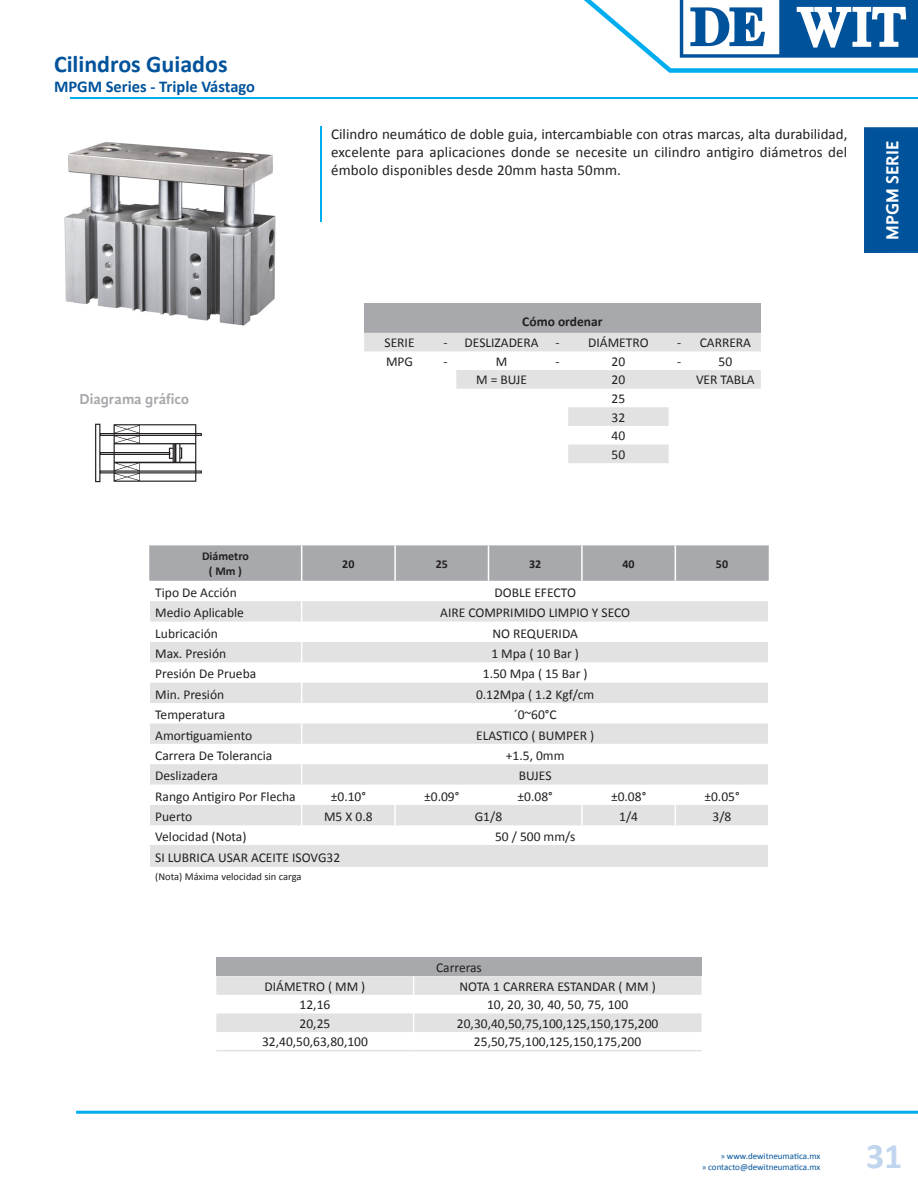
<style>
.page{position:relative;width:918px;height:1188px;background:#fff}
.page>*{position:absolute;margin:0;border:0;box-sizing:border-box;transform-origin:0 0}
.t1{font:700 36px "Calibri";color:#c1d6ee}
.t2{font:700 24px "Calibri";color:#00539b}
.t3{font:700 18px "Gandhi Sans";color:#fff}
.t4{font:700 16.5px "Calibri";color:#00539b}
.t5{font:15px/18px "Calibri";letter-spacing:.01em;color:#231f20;text-align:justify}
.t6{font:700 14.85px "Gandhi Sans";color:#a7a9ac}
.t7{font:13.5px "Calibri";color:#231f20}
.t8{font:700 13.5px "Calibri";color:#231f20}
.t9{font:700 12px "Calibri";color:#231f20}
.t10{font:10.5px "Calibri";color:#231f20}
.t11{font:9px "Calibri";color:#00539b}
.s1{font-family:"Myriad Pro"}
</style>
<div class="page">
<hr style="left:71px;top:97px;width:847px;height:1px;background:#00aeef">
<svg style="left:584px;top:0;width:334px;height:73px"></svg>
<svg style="left:76px;top:1111px;width:842px;height:3px;background:#18b5f0"></svg>
<div style="left:150px;top:846px;width:618px;height:19px;background:#e2e2e2"></div>
<svg style="left:149px;top:545px;width:620px;height:280px"></svg>
<hr style="left:150px;top:845px;width:152px;height:1px;background:#e2e2e2">
<hr style="left:302px;top:845px;width:93px;height:1px;background:#e2e2e2">
<hr style="left:395px;top:845px;width:94px;height:1px;background:#e2e2e2">
<hr style="left:489px;top:845px;width:93px;height:1px;background:#e2e2e2">
<hr style="left:582px;top:845px;width:93px;height:1px;background:#e2e2e2">
<hr style="left:675px;top:845px;width:93px;height:1px;background:#e2e2e2">
<hr style="left:150px;top:865px;width:152px;height:2px;background:#e2e2e2">
<hr style="left:302px;top:865px;width:93px;height:2px;background:#e2e2e2">
<hr style="left:395px;top:865px;width:94px;height:2px;background:#e2e2e2">
<hr style="left:489px;top:865px;width:93px;height:2px;background:#e2e2e2">
<hr style="left:582px;top:865px;width:93px;height:2px;background:#e2e2e2">
<hr style="left:675px;top:865px;width:93px;height:2px;background:#e2e2e2">
<hr style="left:301px;top:545px;width:1px;height:36px;background:#fff">
<hr style="left:394px;top:545px;width:2px;height:36px;background:#fff">
<hr style="left:488px;top:545px;width:1px;height:36px;background:#fff">
<hr style="left:581px;top:545px;width:2px;height:36px;background:#fff">
<hr style="left:675px;top:545px;width:1px;height:36px;background:#fff">
<hr style="left:321px;top:127px;width:1px;height:95px;background:#00aeef">
<div style="left:364px;top:303px;width:397px;height:30px;background:#a7a9ac"></div>
<svg style="left:364px;top:333px;width:397px;height:130px"></svg>
<div style="left:216px;top:958px;width:486px;height:18px;background:#a7a9ac"></div>
<hr style="left:216px;top:1050px;width:198px;height:1px;background:#e2e2e2">
<hr style="left:414px;top:1050px;width:288px;height:1px;background:#e2e2e2">
<svg style="left:216px;top:976px;width:486px;height:56px"></svg>
<img style="left:64px;top:142px;width:212px;height:184px">
<svg style="left:95px;top:424px;width:107px;height:58px"></svg>
<div style="left:864px;top:127px;width:54px;height:126px;background:#00539b"></div>
<p class="t2" style="left:54px;top:47px;width:175px">Cilindros Guiados</p>
<p class="t4" style="left:54px;top:75px;width:203px">MPGM Series - Triple Vástago</p>
<p class="t6" style="left:80px;top:390px;width:111px">Diagrama gráfico</p>
<p class="t9" style="left:202px;top:548px;width:48px">Diámetro</p>
<p class="t9" style="left:209px;top:562px;width:35px">( Mm )</p>
<p class="t5" style="left:331px;top:125px;width:518px">Cilindro neumático de doble guia, intercambiable con otras marcas, alta durabilidad, excelente para aplicaciones donde se necesite un cilindro antigiro diámetros del émbolo disponibles desde 20mm hasta 50mm.</p>
<p class="t8" style="left:522px;top:312px;width:82px">Cómo ordenar</p>
<p class="t7" style="left:385px;top:333px;width:32px">SERIE</p>
<p class="t7" style="left:444px;top:333px;width:6px">-</p>
<p class="t7" style="left:465px;top:333px;width:76px">DESLIZADERA</p>
<p class="t7" style="left:556px;top:333px;width:6px">-</p>
<p class="t7" style="left:588px;top:333px;width:62px">DIÁMETRO</p>
<p class="t7" style="left:677px;top:333px;width:6px">-</p>
<p class="t7" style="left:700px;top:333px;width:53px">CARRERA</p>
<p class="t7" style="left:386px;top:352px;width:29px">MPG</p>
<p class="t7" style="left:444px;top:352px;width:6px">-</p>
<p class="t7" style="left:496px;top:352px;width:13px">M</p>
<p class="t7" style="left:556px;top:352px;width:6px">-</p>
<p class="t7" style="left:612px;top:352px;width:15px">20</p>
<p class="t7" style="left:677px;top:352px;width:6px">-</p>
<p class="t7" style="left:719px;top:352px;width:15px">50</p>
<p class="t7" style="left:476px;top:371px;width:53px">M = BUJE</p>
<p class="t7" style="left:612px;top:371px;width:15px">20</p>
<p class="t7" style="left:696px;top:371px;width:60px">VER TABLA</p>
<p class="t7" style="left:612px;top:389px;width:15px">25</p>
<p class="t7" style="left:612px;top:408px;width:15px">32</p>
<p class="t7" style="left:612px;top:426px;width:15px">40</p>
<p class="t7" style="left:612px;top:445px;width:15px">50</p>
<p class="t9" style="left:342px;top:555px;width:14px">20</p>
<p class="t9" style="left:436px;top:555px;width:14px">25</p>
<p class="t9" style="left:529px;top:555px;width:14px">32</p>
<p class="t9" style="left:623px;top:555px;width:14px">40</p>
<p class="t9" style="left:716px;top:555px;width:14px">50</p>
<p class="t7" style="left:155px;top:583px;width:83px">Tipo De Acción</p>
<p class="t7" style="left:494px;top:583px;width:83px">DOBLE EFECTO</p>
<p class="t7" style="left:155px;top:603px;width:90px">Medio Aplicable</p>
<p class="t7" style="left:440px;top:603px;width:191px">AIRE COMPRIMIDO LIMPIO Y SECO</p>
<p class="t7" style="left:155px;top:624px;width:64px">Lubricación</p>
<p class="t7" style="left:493px;top:624px;width:87px">NO REQUERIDA</p>
<p class="t7" style="left:155px;top:644px;width:72px">Max. Presión</p>
<p class="t7" style="left:491px;top:644px;width:89px">1 Mpa ( 10 Bar )</p>
<p class="t7" style="left:155px;top:665px;width:102px">Presión De Prueba</p>
<p class="t7" style="left:483px;top:665px;width:106px">1.50 Mpa ( 15 Bar )</p>
<p class="t7" style="left:155px;top:685px;width:70px">Min. Presión</p>
<p class="t7" style="left:476px;top:685px;width:120px">0.12Mpa ( 1.2 Kgf/cm</p>
<p class="t7" style="left:155px;top:705px;width:71px">Temperatura</p>
<p class="t7" style="left:514px;top:705px;width:44px">´0~60°C</p>
<p class="t7" style="left:155px;top:726px;width:98px">Amortiguamiento</p>
<p class="t7" style="left:476px;top:726px;width:119px">ELASTICO ( BUMPER )</p>
<p class="t7" style="left:155px;top:746px;width:119px">Carrera De Tolerancia</p>
<p class="t7" style="left:506px;top:746px;width:60px">+1.5, 0mm</p>
<p class="t7" style="left:155px;top:766px;width:64px">Deslizadera</p>
<p class="t7" style="left:519px;top:766px;width:34px">BUJES</p>
<p class="t7" style="left:155px;top:787px;width:142px">Rango Antigiro Por Flecha</p>
<p class="t7" style="left:331px;top:787px;width:37px">±0.10°</p>
<p class="t7" style="left:424px;top:787px;width:37px">±0.09°</p>
<p class="t7" style="left:518px;top:787px;width:37px">±0.08°</p>
<p class="t7" style="left:611px;top:787px;width:37px">±0.08°</p>
<p class="t7" style="left:704px;top:787px;width:37px">±0.05°</p>
<p class="t7" style="left:155px;top:807px;width:38px">Puerto</p>
<p class="t7" style="left:324px;top:807px;width:50px">M5 X 0.8</p>
<p class="t7" style="left:475px;top:807px;width:29px">G1/8</p>
<p class="t7" style="left:619px;top:807px;width:20px">1/4</p>
<p class="t7" style="left:713px;top:807px;width:20px">3/8</p>
<p class="t7" style="left:155px;top:828px;width:93px">Velocidad (Nota)</p>
<p class="t7" style="left:495px;top:828px;width:82px">50 / 500 mm/s</p>
<p class="t7" style="left:155px;top:848px;width:187px">SI LUBRICA USAR ACEITE ISOVG32</p>
<p class="t10" style="left:155px;top:869px;width:148px">(Nota) Máxima velocidad sin carga</p>
<p class="t7" style="left:436px;top:958px;width:47px">Carreras</p>
<p class="t7" style="left:265px;top:977px;width:102px">DIÁMETRO ( MM )</p>
<p class="t7" style="left:459px;top:977px;width:198px">NOTA 1 CARRERA ESTANDAR ( MM )</p>
<p class="t7" style="left:300px;top:995px;width:32px">12,16</p>
<p class="t7" style="left:487px;top:995px;width:143px">10, 20, 30, 40, 50, 75, 100</p>
<p class="t7" style="left:300px;top:1014px;width:32px">20,25</p>
<p class="t7" style="left:457px;top:1014px;width:203px">20,30,40,50,75,100,125,150,175,200</p>
<p class="t7" style="left:262px;top:1033px;width:107px">32,40,50,63,80,100</p>
<p class="t7" style="left:474px;top:1033px;width:169px">25,50,75,100,125,150,175,200</p>
<p class="t3" style="left:882px;top:240px;width:101px;rotate:-90deg">MPGM SERIE</p>
<p class="t11" style="left:721px;top:1150px;width:101px"><span class="s1">»</span> www.dewitneumatica.mx</p>
<h1 class="t1" style="left:866px;top:1130px;width:38px">31</h1>
<p class="t11" style="left:703px;top:1161px;width:119px"><span class="s1">»</span> contacto@dewitneumatica.mx</p>
</div>
